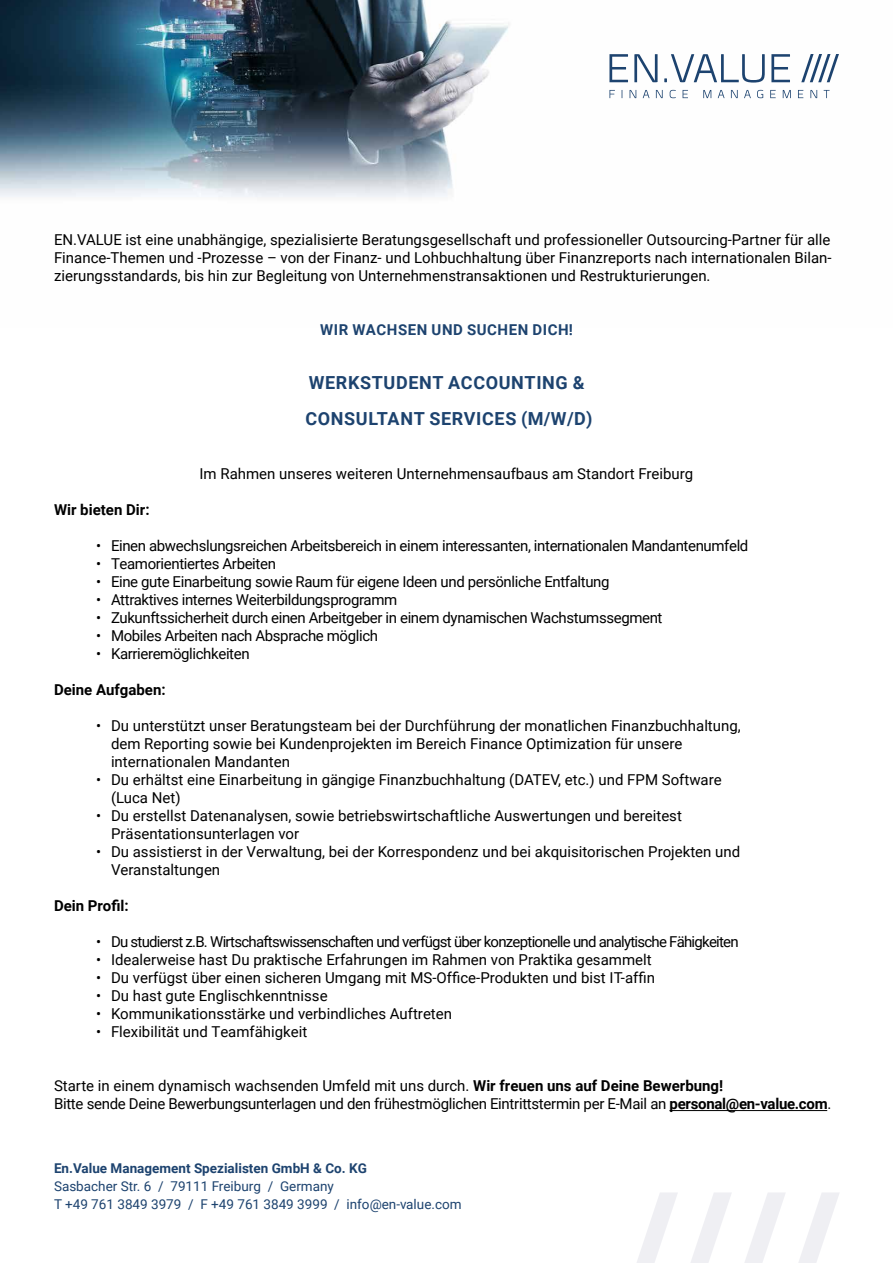
<style>
.page{position:relative;width:893px;height:1263px;background:#fff}
.page>*{position:absolute;margin:0;border:0;box-sizing:border-box;transform-origin:0 0}
.t1{font:700 18px/36px "Roboto";letter-spacing:.035em;color:#1d436f}
.t2{font:15px/18px "Roboto";color:#000}
.t3{font:15px "Roboto";letter-spacing:-.025em;color:#000}
.t4{font:15px/18px "Roboto";letter-spacing:-.02em;color:#000}
.t5{font:15px "Roboto";letter-spacing:-.05em;color:#000}
.t6{font:700 15px "Roboto";color:#000}
.t7{font:700 15px "Roboto";letter-spacing:.035em;color:#1d436f}
.t8{font:13.5px/18px "Roboto";color:#1d436f}
.t9{font:700 13.5px "Roboto";color:#1d436f}
.s1{font-weight:700}
</style>
<div class="page">
<img style="left:0;top:0;width:830px;height:198px">
<svg style="left:637px;top:1193px;width:202px;height:70px"></svg>
<svg style="left:801px;top:54px;width:38px;height:28px"></svg>
<svg style="left:609px;top:54px;width:19px;height:28px"></svg>
<svg style="left:634px;top:54px;width:24px;height:28px"></svg>
<svg style="left:664px;top:54px;width:101px;height:29px"></svg>
<svg style="left:771px;top:54px;width:19px;height:28px"></svg>
<svg style="left:609px;top:90px;width:6px;height:8px"></svg>
<svg style="left:630px;top:90px;width:6px;height:8px"></svg>
<svg style="left:643px;top:90px;width:6px;height:8px"></svg>
<svg style="left:656px;top:90px;width:7px;height:8px"></svg>
<svg style="left:670px;top:90px;width:6px;height:8px"></svg>
<svg style="left:683px;top:90px;width:5px;height:8px"></svg>
<svg style="left:703px;top:90px;width:8px;height:8px"></svg>
<svg style="left:718px;top:90px;width:6px;height:8px"></svg>
<svg style="left:731px;top:90px;width:7px;height:8px"></svg>
<svg style="left:744px;top:90px;width:7px;height:8px"></svg>
<svg style="left:757px;top:90px;width:6px;height:8px"></svg>
<svg style="left:770px;top:90px;width:6px;height:8px"></svg>
<svg style="left:783px;top:90px;width:8px;height:8px"></svg>
<svg style="left:798px;top:90px;width:5px;height:8px"></svg>
<svg style="left:810px;top:90px;width:7px;height:8px"></svg>
<svg style="left:824px;top:90px;width:6px;height:8px"></svg>
<hr style="left:669px;top:1110px;width:158px;height:1px;background:#000">
<p class="t2" style="left:54px;top:230px;width:779px;text-align:justify">EN.VALUE ist eine unabhängige, spezialisierte Beratungsgesellschaft und professioneller Outsourcing-Partner für alle Finance-Themen und -Prozesse – von der Finanz- und Lohbuchhaltung über Finanzreports nach internationalen Bilan&shy;zierungsstandards, bis hin zur Begleitung von Unternehmenstransaktionen und Restrukturierungen.</p>
<p class="t7" style="left:320px;top:319px;width:254px">WIR WACHSEN UND SUCHEN DICH!</p>
<p class="t1" style="left:305px;top:364px;width:289px">WERKSTUDENT ACCOUNTING &amp;<br>CONSULTANT SERVICES (M/W/D)</p>
<p class="t2" style="left:200px;top:464px;width:495px">Im Rahmen unseres weiteren Unternehmensaufbaus am Standort Freiburg</p>
<p class="t6" style="left:54px;top:499px;width:97px">Wir bieten Dir:</p>
<p class="t3" style="left:96px;top:535px;width:654px">• Einen abwechslungsreichen Arbeitsbereich in einem interessanten, internationalen Mandantenumfeld</p>
<p class="t3" style="left:96px;top:553px;width:181px">• Teamorientiertes Arbeiten</p>
<p class="t3" style="left:96px;top:571px;width:515px">• Eine gute Einarbeitung sowie Raum für eigene Ideen und persönliche Entfaltung</p>
<p class="t3" style="left:96px;top:589px;width:303px">• Attraktives internes Weiterbildungsprogramm</p>
<p class="t3" style="left:96px;top:607px;width:568px">• Zukunftssicherheit durch einen Arbeitgeber in einem dynamischen Wachstumssegment</p>
<p class="t3" style="left:96px;top:625px;width:284px">• Mobiles Arbeiten nach Absprache möglich</p>
<p class="t3" style="left:96px;top:643px;width:155px">• Karrieremöglichkeiten</p>
<p class="t6" style="left:54px;top:679px;width:113px">Deine Aufgaben:</p>
<p class="t2" style="left:111px;top:716px;width:631px;text-indent:-15px">• Du unterstützt unser Beratungsteam bei der Durchführung der monatlichen Finanzbuchhaltung, dem Reporting sowie bei Kundenprojekten im Bereich Finance Optimization für unsere internationalen Mandanten</p>
<p class="t2" style="left:111px;top:770px;width:612px;text-indent:-15px">• Du erhältst eine Einarbeitung in gängige Finanzbuchhaltung (DATEV, etc.) und FPM Software (Luca Net)</p>
<p class="t2" style="left:111px;top:806px;width:572px;text-indent:-15px">• Du erstellst Datenanalysen, sowie betriebswirtschaftliche Auswertungen und bereitest<br>Präsentationsunterlagen vor</p>
<p class="t2" style="left:111px;top:842px;width:631px;text-indent:-15px">• Du assistierst in der Verwaltung, bei der Korrespondenz und bei akquisitorischen Projekten und<br>Veranstaltungen</p>
<p class="t6" style="left:54px;top:895px;width:76px">Dein Profil:</p>
<p class="t5" style="left:96px;top:931px;width:644px">• Du studierst z.B. Wirtschaftswissenschaften und verfügst über konzeptionelle und analytische Fähigkeiten</p>
<p class="t2" style="left:96px;top:950px;width:557px">• Idealerweise hast Du praktische Erfahrungen im Rahmen von Praktika gesammelt</p>
<p class="t2" style="left:96px;top:968px;width:560px">• Du verfügst über einen sicheren Umgang mit MS-Office-Produkten und bist IT-affin</p>
<p class="t2" style="left:96px;top:986px;width:233px">• Du hast gute Englischkenntnisse</p>
<p class="t2" style="left:96px;top:1004px;width:358px">• Kommunikationsstärke und verbindliches Auftreten</p>
<p class="t2" style="left:96px;top:1022px;width:213px">• Flexibilität und Teamfähigkeit</p>
<p class="t4" style="left:54px;top:1076px;width:779px">Starte in einem dynamisch wachsenden Umfeld mit uns durch. <span class="s1">Wir freuen uns auf Deine Bewerbung!<br></span>Bitte sende Deine Bewerbungsunterlagen und den frühestmöglichen Eintrittstermin per E-Mail an <span class="s1">personal@en-value.com</span>.</p>
<p class="t9" style="left:54px;top:1159px;width:314px">En.Value Management Spezialisten GmbH &amp; Co. KG</p>
<p class="t8" style="left:54px;top:1177px;width:409px">Sasbacher Str. 6 / 79111 Freiburg / Germany<br>T +49 761 3849 3979 / F +49 761 3849 3999 / info@en-value.com</p>
</div>
